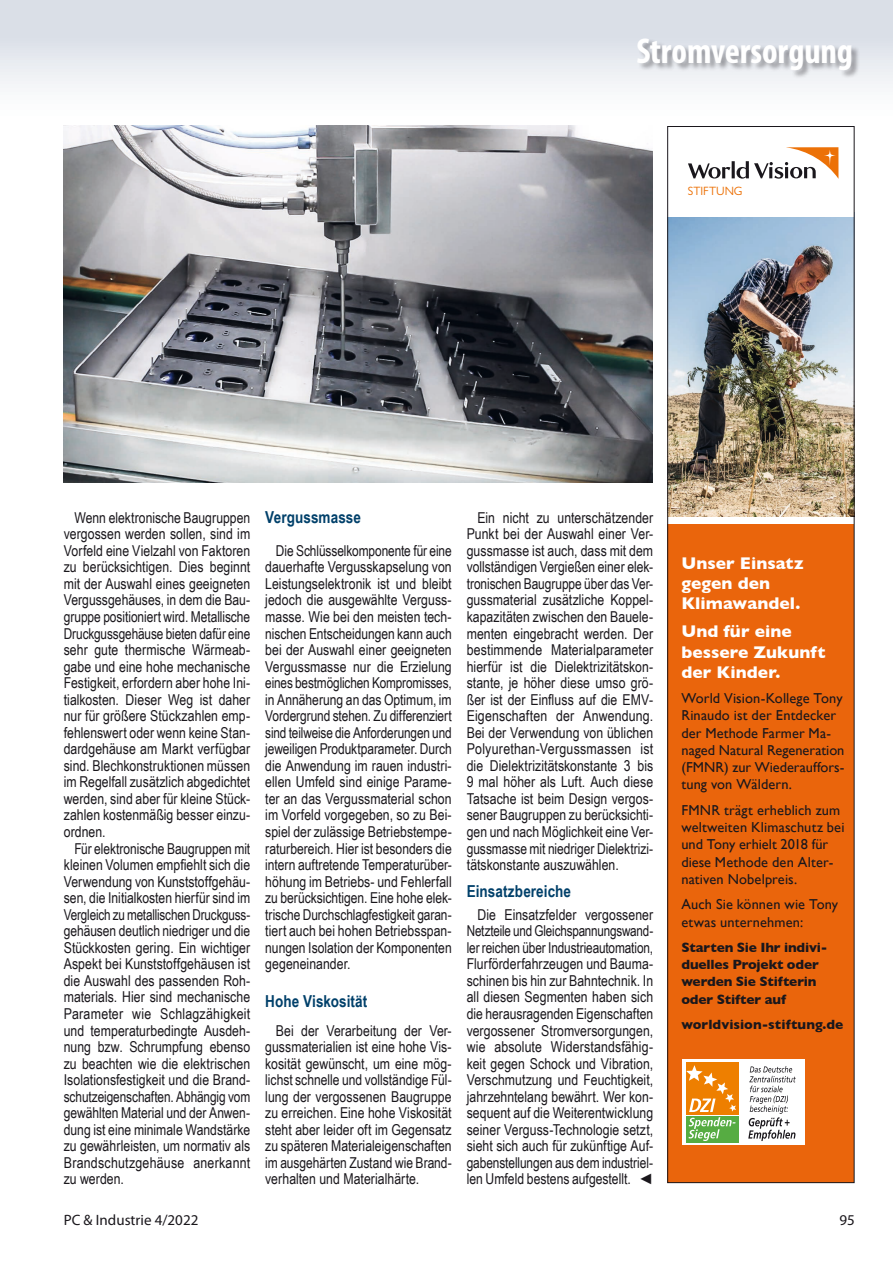
<style>
.page{position:relative;width:893px;height:1263px;background:#fff}
.page>*{position:absolute;margin:0;border:0;box-sizing:border-box;transform-origin:0 0}
.t1{font:700 condensed 36px "Myriad Pro";letter-spacing:-.005em;color:#fff}
.t2{font:700 17.25px/20.1px "Gill Sans";letter-spacing:.005em;color:#fff}
.t3{font:700 16.5px "Arial Narrow";letter-spacing:.005em;color:#00406a}
.t4{font:15px/16.5px "Arial Narrow";color:#1a171c;text-align:justify}
.t5{font:15px "Myriad Pro";color:#1a171c}
.t6{font:14.4px/17.2px "Gill Sans";letter-spacing:.01em;color:#1a171c}
.t7{font:700 13.65px/17.2px "Gill Sans";letter-spacing:-.005em;color:#1a171c}
.t8{font:12.15px "Gill Sans Nova";color:#ec7107}
</style>
<div class="page">
<div style="left:0;top:0;width:893px;height:128px;background:linear-gradient(to bottom,#d2d8e2,#fff)"></div>
<div style="left:637px;top:38px;width:223px;height:41px;background:#1a171c;opacity:.4"></div>
<img style="left:64px;top:126px;width:588px;height:357px">
<div style="left:668px;top:126px;width:186px;height:1056px;background:#ea650c"></div>
<div style="left:668px;top:516px;width:186px;height:8px;background:#fff"></div>
<img style="left:669px;top:217px;width:183px;height:299px">
<div style="left:668px;top:126px;width:186px;height:91px;background:#fff"></div>
<hr style="left:732px;top:161px;width:3px;height:17px;background:#1a171c">
<svg style="left:688px;top:163px;width:42px;height:16px"></svg>
<svg style="left:736px;top:147px;width:102px;height:32px"></svg>
<div style="left:682px;top:1059px;width:122px;height:86px;background:#fff"></div>
<div style="left:687px;top:1062px;width:52px;height:53px;background:#ee7f00"></div>
<div style="left:687px;top:1116px;width:52px;height:26px;background:#56ac42"></div>
<svg style="left:687px;top:1065px;width:49px;height:76px"></svg>
<svg style="left:748px;top:1066px;width:48px;height:75px"></svg>
<div style="left:667px;top:126px;width:187px;height:1057px;border:1px solid #1a171c"></div>
<h1 class="t1" style="left:636px;top:28px;width:218px">Stromversorgung</h1>
<p class="t8" style="left:688px;top:184px;width:56px">STIFTUNG</p>
<p class="t4" style="left:64px;top:509px;width:188px;text-indent:11px">Wenn elektronische Baugruppen vergossen werden sollen, sind im Vorfeld eine Vielzahl von Faktoren zu berücksichtigen. Dies beginnt mit der Auswahl eines geeigneten Vergussgehäuses, in dem die Bau&shy;gruppe positioniert wird. Metallische Druckgussgehäuse bieten dafür eine sehr gute thermische Wärmeab&shy;gabe und eine hohe mechanische Festigkeit, erfordern aber hohe Ini&shy;tialkosten. Dieser Weg ist daher nur für größere Stückzahlen emp&shy;fehlenswert oder wenn keine Stan&shy;dardgehäuse am Markt verfügbar sind. Blechkonstruktionen müssen im Regelfall zusätzlich abgedichtet werden, sind aber für kleine Stück&shy;zahlen kostenmäßig besser einzu&shy;ordnen.</p>
<p class="t4" style="left:64px;top:839px;width:188px;text-indent:11px">Für elektronische Baugruppen mit kleinen Volumen empfiehlt sich die Verwendung von Kunststoffgehäu&shy;sen, die Initialkosten hierfür sind im Vergleich zu metallischen Druckguss&shy;gehäusen deutlich niedriger und die Stückkosten gering. Ein wichtiger Aspekt bei Kunststoffgehäusen ist die Auswahl des passenden Roh&shy;materials. Hier sind mechanische Parameter wie Schlagzähigkeit und temperaturbedingte Ausdeh&shy;nung bzw. Schrumpfung ebenso zu beachten wie die elektrischen Isolationsfestigkeit und die Brand&shy;schutzeigenschaften. Abhängig vom gewählten Material und der Anwen&shy;dung ist eine minimale Wandstärke zu gewährleisten, um normativ als Brandschutzgehäuse anerkannt zu werden.</p>
<p class="t3" style="left:265px;top:504px;width:97px">Vergussmasse</p>
<p class="t4" style="left:265px;top:542px;width:188px;text-indent:11px">Die Schlüsselkomponente für eine dauerhafte Vergusskapselung von Leistungselektronik ist und bleibt jedoch die ausgewählte Verguss&shy;masse. Wie bei den meisten tech&shy;nischen Entscheidungen kann auch bei der Auswahl einer geeigneten Vergussmasse nur die Erzielung eines bestmöglichen Kompromisses, in Annäherung an das Optimum, im Vordergrund stehen. Zu differenziert sind teilweise die Anforderungen und jeweiligen Produktparameter. Durch die Anwendung im rauen industri&shy;ellen Umfeld sind einige Parame&shy;ter an das Vergussmaterial schon im Vorfeld vorgegeben, so zu Bei&shy;spiel der zulässige Betriebstempe&shy;raturbereich. Hier ist besonders die intern auftretende Temperaturüber&shy;höhung im Betriebs- und Fehlerfall zu berücksichtigen. Eine hohe elek&shy;trische Durchschlagfestigkeit garan&shy;tiert auch bei hohen Betriebsspan&shy;nungen Isolation der Komponenten gegeneinander.</p>
<p class="t3" style="left:265px;top:989px;width:104px">Hohe Viskosität</p>
<p class="t4" style="left:265px;top:1021px;width:188px;text-indent:11px">Bei der Verarbeitung der Ver&shy;gussmaterialien ist eine hohe Vis&shy;kosität gewünscht, um eine mög&shy;lichst schnelle und vollständige Fül&shy;lung der vergossenen Baugruppe zu erreichen. Eine hohe Viskosität steht aber leider oft im Gegensatz zu späteren Materialeigenschaften im ausgehärten Zustand wie Brand&shy;verhalten und Materialhärte.</p>
<p class="t4" style="left:467px;top:509px;width:188px;text-indent:11px">Ein nicht zu unterschätzender Punkt bei der Auswahl einer Ver&shy;gussmasse ist auch, dass mit dem vollständigen Vergießen einer elek&shy;tronischen Baugruppe über das Ver&shy;gussmaterial zusätzliche Koppel&shy;kapazitäten zwischen den Bauele&shy;menten eingebracht werden. Der bestimmende Materialparameter hierfür ist die Dielektrizitätskon&shy;stante, je höher diese umso grö&shy;ßer ist der Einfluss auf die EMV-Eigenschaften der Anwendung.<br>Bei der Verwendung von üblichen Polyurethan-Vergussmassen ist die Dielektrizitätskonstante 3 bis 9 mal höher als Luft. Auch diese Tatsache ist beim Design vergos&shy;sener Baugruppen zu berücksichti&shy;gen und nach Möglichkeit eine Ver&shy;gussmasse mit niedriger Dielektrizi&shy;tätskonstante auszuwählen.</p>
<p class="t3" style="left:467px;top:879px;width:106px">Einsatzbereiche</p>
<p class="t4" style="left:467px;top:906px;width:188px;text-indent:11px">Die Einsatzfelder vergossener Netzteile und Gleichspannungswand&shy;ler reichen über Industrieautomation, Flurförderfahrzeugen und Bauma&shy;schinen bis hin zur Bahntechnik. In all diesen Segmenten haben sich die herausragenden Eigenschaften vergossener Stromversorgungen, wie absolute Widerstandsfähig&shy;keit gegen Schock und Vibration, Verschmutzung und Feuchtigkeit, jahrzehntelang bewährt. Wer kon&shy;sequent auf die Weiterentwicklung seiner Verguss-Technologie setzt, sieht sich auch für zukünftige Auf&shy;gabenstellungen aus dem industriel&shy;len Umfeld bestens aufgestellt. ◄</p>
<p class="t2" style="left:681px;top:553px;width:124px">Unser Einsatz gegen den<br>Klimawandel.</p>
<p class="t2" style="left:681px;top:621px;width:146px">Und für eine bessere Zukunft der Kinder.</p>
<p class="t6" style="left:681px;top:689px;width:165px">World Vision-Kollege Tony<br>Rinaudo ist der Entdecker der Methode Farmer Ma&shy;naged Natural Regeneration (FMNR) zur Wiederauffors&shy;tung von Wäldern.</p>
<p class="t6" style="left:681px;top:801px;width:165px">FMNR trägt erheblich zum weltweiten Klimaschutz bei und Tony erhielt 2018 für diese Methode den Alter&shy;nativen Nobelpreis.</p>
<p class="t6" style="left:681px;top:896px;width:158px">Auch Sie können wie Tony etwas unternehmen:</p>
<p class="t7" style="left:681px;top:938px;width:148px">Starten Sie Ihr indivi&shy;duelles Projekt oder werden Sie Stifterin oder Stifter auf</p>
<p class="t7" style="left:681px;top:1015px;width:163px">worldvision-stiftung.de</p>
<p class="t5" style="left:64px;top:1210px;width:136px">PC &amp; Industrie 4/2022</p>
<p class="t5" style="left:839px;top:1210px;width:17px">95</p>
</div>
